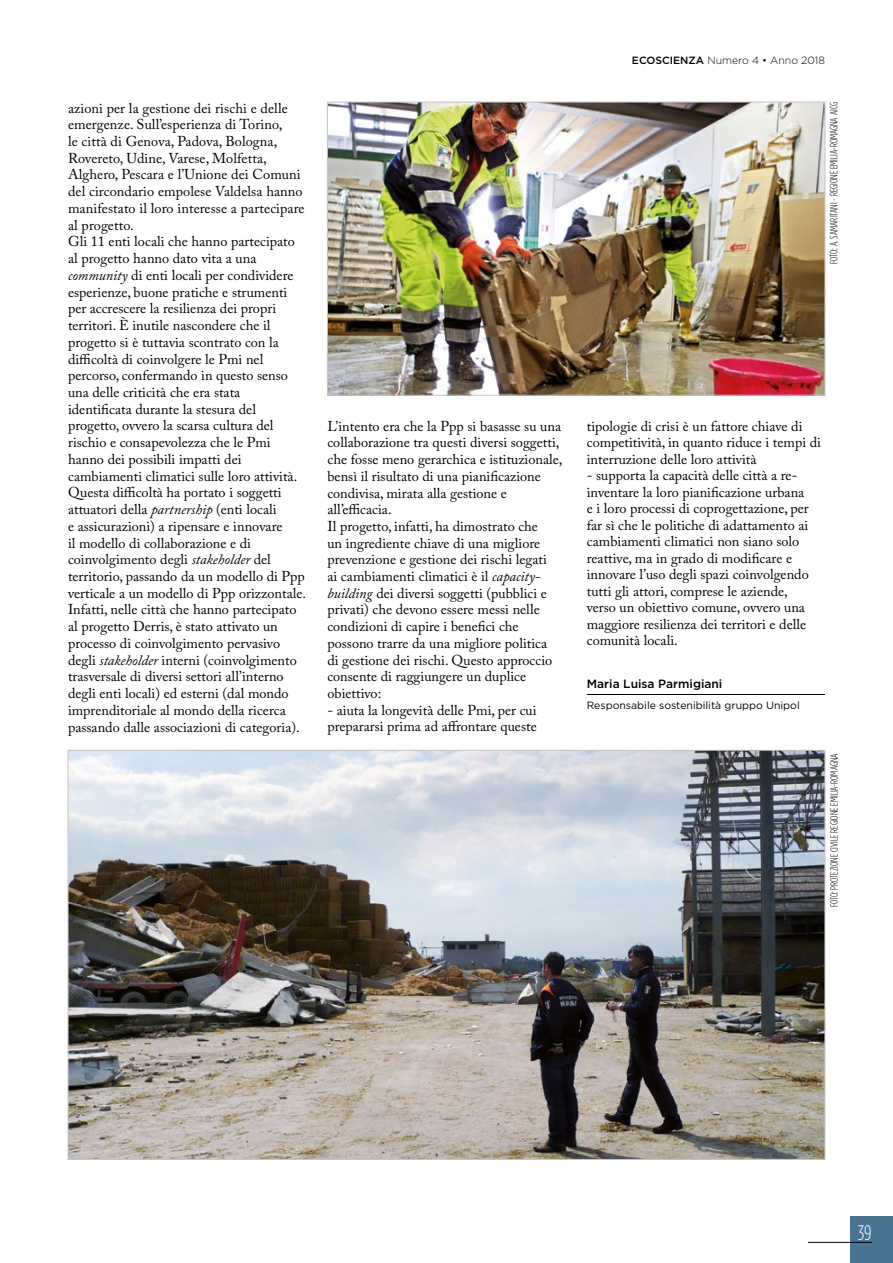
<style>
.page{position:relative;width:893px;height:1263px;background:#fff}
.page>*{position:absolute;margin:0;border:0;box-sizing:border-box;transform-origin:0 0}
.t1{font:300 condensed 21px "Gotham HTF";color:#fff}
.t2{font:14.25px/16.8px "Adobe Caslon Pro";color:#000}
.t3{font:500 12px "Gotham HTF";color:#000}
.t4{font:300 condensed 10.5px "Gotham HTF";color:#000}
.t5{font:10.5px "Gotham HTF";color:#000}
.t6{font:300 10.5px "Gotham HTF";color:#000}
.s1{font-style:italic}
.s2{font-weight:500}
</style>
<div class="page">
<div style="left:850px;top:1216px;width:43px;height:47px;background:#497593"></div>
<hr style="left:808px;top:1242px;width:64px;height:1px;background:#000">
<hr style="left:587px;top:694px;width:238px;height:1px;background:#000">
<img style="left:329px;top:104px;width:494px;height:289px">
<div style="left:327px;top:102px;width:498px;height:293px;border:1px solid #c6c6c6"></div>
<img style="left:70px;top:752px;width:753px;height:406px">
<p class="t2" style="left:68px;top:99px;width:239px">azioni per la gestione dei rischi e delle emergenze. Sull’esperienza di Torino,<br>le città di Genova, Padova, Bologna, Rovereto, Udine, Varese, Molfetta, Alghero, Pescara e l’Unione dei Comuni del circondario empolese Valdelsa hanno manifestato il loro interesse a partecipare al progetto.<br>Gli 11 enti locali che hanno partecipato al progetto hanno dato vita a una <span class="s1">community</span> di enti locali per condividere esperienze, buone pratiche e strumenti per accrescere la resilienza dei propri territori. È inutile nascondere che il progetto si è tuttavia scontrato con la difficoltà di coinvolgere le Pmi nel percorso, confermando in questo senso una delle criticità che era stata identificata durante la stesura del progetto, ovvero la scarsa cultura del rischio e consapevolezza che le Pmi hanno dei possibili impatti dei cambiamenti climatici sulle loro attività.<br>Questa difficoltà ha portato i soggetti attuatori della <span class="s1">partnership</span> (enti locali<br>e assicurazioni) a ripensare e innovare<br>il modello di collaborazione e di coinvolgimento degli <span class="s1">stakeholder</span> del territorio, passando da un modello di Ppp verticale a un modello di Ppp orizzontale.<br>Infatti, nelle città che hanno partecipato al progetto Derris, è stato attivato un processo di coinvolgimento pervasivo degli <span class="s1">stakeholder</span> interni (coinvolgimento trasversale di diversi settori all’interno degli enti locali) ed esterni (dal mondo imprenditoriale al mondo della ricerca passando dalle associazioni di categoria).</p>
<p class="t2" style="left:327px;top:417px;width:236px">L’intento era che la Ppp si basasse su una collaborazione tra questi diversi soggetti, che fosse meno gerarchica e istituzionale, bensì il risultato di una pianificazione condivisa, mirata alla gestione e all’efficacia.<br>Il progetto, infatti, ha dimostrato che<br>un ingrediente chiave di una migliore prevenzione e gestione dei rischi legati<br>ai cambiamenti climatici è il <span class="s1">capacity&shy;building</span> dei diversi soggetti (pubblici e privati) che devono essere messi nelle condizioni di capire i benefici che possono trarre da una migliore politica<br>di gestione dei rischi. Questo approccio consente di raggiungere un duplice obiettivo:</p>
<p class="t2" style="left:327px;top:701px;width:211px">- aiuta la longevità delle Pmi, per cui prepararsi prima ad affrontare queste</p>
<p class="t6" style="left:632px;top:55px;width:195px"><span class="s2">ECOSCIENZA</span> Numero 4 • Anno 2018</p>
<p class="t4" style="left:828px;top:264px;width:163px;rotate:-90deg">FOTO: A. SAMARITANI - REGIONE EMILIA-ROMAGNA AICG</p>
<p class="t2" style="left:587px;top:417px;width:236px">tipologie di crisi è un fattore chiave di competitività, in quanto riduce i tempi di interruzione delle loro attività</p>
<p class="t2" style="left:587px;top:467px;width:224px">- supporta la capacità delle città a re&shy;inventare la loro pianificazione urbana e i loro processi di coprogettazione, per far sì che le politiche di adattamento ai cambiamenti climatici non siano solo reattive, ma in grado di modificare e innovare l’uso degli spazi coinvolgendo tutti gli attori, comprese le aziende, verso un obiettivo comune, ovvero una maggiore resilienza dei territori e delle comunità locali.</p>
<p class="t3" style="left:587px;top:677px;width:137px">Maria Luisa Parmigiani</p>
<p class="t5" style="left:587px;top:700px;width:215px">Responsabile sostenibilità gruppo Unipol</p>
<p class="t4" style="left:828px;top:907px;width:155px;rotate:-90deg">FOTO: PROTEZIONE CIVILE REGIONE EMILIA-ROMAGNA</p>
<h1 class="t1" style="left:858px;top:1221px;width:15px">39</h1>
</div>
